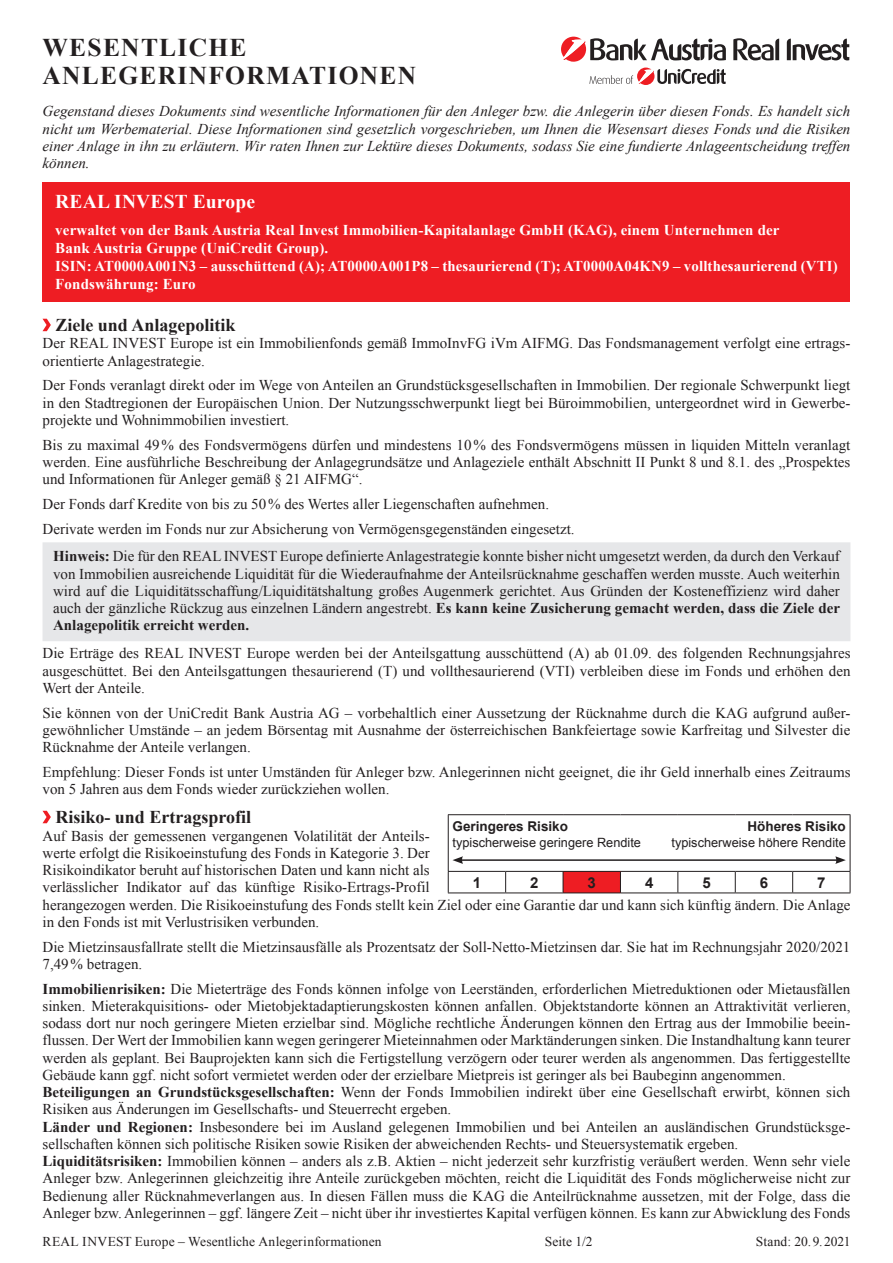
<style>
.page{position:relative;width:893px;height:1263px;background:#fff}
.page>*{position:absolute;margin:0;border:0;box-sizing:border-box;transform-origin:0 0}
.t1{font:700 25.5px/28.5px "Times New Roman";letter-spacing:.05em;color:#231f20}
.t2{font:700 19.5px "Times New Roman";letter-spacing:.01em;color:#fff}
.t3{font:700 18px "Times New Roman";color:#231f20}
.t4{font:15px/17.2px "Times New Roman";color:#231f20}
.t5{font:italic 15px/17.2px "Times New Roman";color:#231f20;text-align:justify}
.t6{font:700 15px/18px "Times New Roman";letter-spacing:.01em;color:#fff}
.t7{font:700 15px "Arial";color:#231f20}
.t8{font:13.5px "Times New Roman";letter-spacing:.005em;color:#231f20}
.t9{font:700 13.5px "Arial";color:#231f20}
.t10{font:12.75px "Arial";color:#231f20}
.s1{font-weight:700}
</style>
<div class="page">
<div style="left:43px;top:542px;width:807px;height:99px;background:#e6e7e9"></div>
<svg style="left:43px;top:319px;width:8px;height:12px"></svg>
<svg style="left:43px;top:811px;width:8px;height:12px"></svg>
<div style="left:43px;top:182px;width:807px;height:119px;background:#ee1d23"></div>
<div style="left:563px;top:871px;width:57px;height:22px;background:#ee1d23"></div>
<hr style="left:448px;top:814px;width:58px;height:1px;background:#231f20">
<hr style="left:448px;top:815px;width:1px;height:56px;background:#231f20">
<hr style="left:506px;top:814px;width:57px;height:1px;background:#231f20">
<hr style="left:563px;top:814px;width:57px;height:1px;background:#231f20">
<hr style="left:620px;top:814px;width:58px;height:1px;background:#231f20">
<hr style="left:678px;top:814px;width:57px;height:1px;background:#231f20">
<hr style="left:735px;top:814px;width:58px;height:1px;background:#231f20">
<hr style="left:793px;top:814px;width:57px;height:1px;background:#231f20">
<hr style="left:850px;top:815px;width:1px;height:56px;background:#231f20">
<hr style="left:448px;top:871px;width:58px;height:1px;background:#231f20">
<svg style="left:448px;top:872px;width:1px;height:20px"></svg>
<hr style="left:506px;top:871px;width:57px;height:1px;background:#231f20">
<svg style="left:505px;top:872px;width:1px;height:20px"></svg>
<hr style="left:563px;top:871px;width:57px;height:1px;background:#231f20">
<svg style="left:563px;top:872px;width:1px;height:20px"></svg>
<hr style="left:620px;top:871px;width:58px;height:1px;background:#231f20">
<svg style="left:620px;top:872px;width:1px;height:20px"></svg>
<hr style="left:678px;top:871px;width:57px;height:1px;background:#231f20">
<svg style="left:677px;top:872px;width:1px;height:20px"></svg>
<hr style="left:735px;top:871px;width:58px;height:1px;background:#231f20">
<svg style="left:735px;top:872px;width:1px;height:20px"></svg>
<hr style="left:793px;top:871px;width:57px;height:1px;background:#231f20">
<svg style="left:792px;top:872px;width:1px;height:20px"></svg>
<svg style="left:850px;top:872px;width:1px;height:20px"></svg>
<hr style="left:448px;top:892px;width:58px;height:1px;background:#231f20">
<hr style="left:506px;top:892px;width:57px;height:1px;background:#231f20">
<hr style="left:563px;top:892px;width:57px;height:1px;background:#231f20">
<hr style="left:620px;top:892px;width:58px;height:1px;background:#231f20">
<hr style="left:678px;top:892px;width:57px;height:1px;background:#231f20">
<hr style="left:735px;top:892px;width:58px;height:1px;background:#231f20">
<hr style="left:793px;top:892px;width:57px;height:1px;background:#231f20">
<hr style="left:461px;top:859px;width:377px;height:2px;background:#231f20">
<svg style="left:452px;top:856px;width:11px;height:8px"></svg>
<svg style="left:835px;top:856px;width:11px;height:8px"></svg>
<svg style="left:733px;top:38px;width:46px;height:22px"></svg>
<svg style="left:787px;top:39px;width:62px;height:21px"></svg>
<svg style="left:561px;top:37px;width:165px;height:25px"></svg>
<svg style="left:589px;top:68px;width:137px;height:17px"></svg>
<h1 class="t1" style="left:43px;top:32px;width:375px">WESENTLICHE<br>ANLEGERINFORMATIONEN</h1>
<p class="t5" style="left:43px;top:102px;width:809px">Gegenstand dieses Dokuments sind wesentliche Informationen für den Anleger bzw. die Anlegerin über diesen Fonds. Es handelt sich nicht um Werbematerial. Diese Informationen sind gesetzlich vorgeschrieben, um Ihnen die Wesensart dieses Fonds und die Risiken einer Anlage in ihn zu erläutern. Wir raten Ihnen zur Lektüre dieses Dokuments, sodass Sie eine fundierte Anlageentscheidung treffen können.</p>
<h2 class="t2" style="left:55px;top:188px;width:201px">REAL INVEST Europe</h2>
<p class="t6" style="left:55px;top:220px;width:784px">verwaltet von der Bank Austria Real Invest Immobilien-Kapitalanlage GmbH (KAG), einem Unternehmen der<br>Bank Austria Gruppe (UniCredit Group).<br>ISIN: AT0000A001N3 – ausschüttend (A); AT0000A001P8 – thesaurierend (T); AT0000A04KN9 – vollthesaurierend (VTI)<br>Fondswährung: Euro</p>
<p class="t3" style="left:55px;top:313px;width:182px">Ziele und Anlagepolitik</p>
<p class="t4" style="left:43px;top:335px;width:809px">Der REAL INVEST Europe ist ein Immobilienfonds gemäß ImmoInvFG iVm AIFMG. Das Fondsmanagement verfolgt eine ertrags&shy;orientierte Anlagestrategie.</p>
<p class="t4" style="left:43px;top:377px;width:809px;text-align:justify">Der Fonds veranlagt direkt oder im Wege von Anteilen an Grundstücksgesellschaften in Immobilien. Der regionale Schwerpunkt liegt in den Stadtregionen der Europäischen Union. Der Nutzungsschwerpunkt liegt bei Büroimmobilien, untergeordnet wird in Gewerbe&shy;projekte und Wohnimmobilien investiert.</p>
<p class="t4" style="left:43px;top:436px;width:809px;text-align:justify">Bis zu maximal 49% des Fondsvermögens dürfen und mindestens 10% des Fondsvermögens müssen in liquiden Mitteln veranlagt werden. Eine ausführliche Beschreibung der Anlagegrundsätze und Anlageziele enthält Abschnitt II Punkt 8 und 8.1. des „Prospektes und Informationen für Anleger gemäß § 21 AIFMG“.</p>
<p class="t4" style="left:43px;top:491px;width:534px;line-height:24.8px">Der Fonds darf Kredite von bis zu 50% des Wertes aller Liegenschaften aufnehmen.<br>Derivate werden im Fonds nur zur Absicherung von Vermögensgegenständen eingesetzt.</p>
<p class="t4" style="left:53px;top:548px;width:788px;text-align:justify"><span class="s1">Hinweis:</span> Die für den REAL INVEST Europe definierte Anlagestrategie konnte bisher nicht umgesetzt werden, da durch den Verkauf von Immobilien ausreichende Liquidität für die Wiederaufnahme der Anteilsrücknahme geschaffen werden musste. Auch weiterhin wird auf die Liquiditätsschaffung/Liquiditätshaltung großes Augenmerk gerichtet. Aus Gründen der Kosteneffizienz wird daher auch der gänzliche Rückzug aus einzelnen Ländern angestrebt. <span class="s1">Es kann keine Zusicherung gemacht werden, dass die Ziele der Anlagepolitik erreicht werden.</span></p>
<p class="t4" style="left:43px;top:644px;width:809px;text-align:justify">Die Erträge des REAL INVEST Europe werden bei der Anteilsgattung ausschüttend (A) ab 01.09. des folgenden Rechnungsjahres ausgeschüttet. Bei den Anteilsgattungen thesaurierend (T) und vollthesaurierend (VTI) verbleiben diese im Fonds und erhöhen den Wert der Anteile.</p>
<p class="t4" style="left:43px;top:704px;width:809px;text-align:justify">Sie können von der UniCredit Bank Austria AG – vorbehaltlich einer Aussetzung der Rücknahme durch die KAG aufgrund außer&shy;gewöhnlicher Umstände – an jedem Börsentag mit Ausnahme der österreichischen Bankfeiertage sowie Karfreitag und Silvester die Rücknahme der Anteile verlangen.</p>
<p class="t4" style="left:43px;top:763px;width:809px">Empfehlung: Dieser Fonds ist unter Umständen für Anleger bzw. Anlegerinnen nicht geeignet, die ihr Geld innerhalb eines Zeitraums von 5 Jahren aus dem Fonds wieder zurückziehen wollen.</p>
<p class="t3" style="left:55px;top:805px;width:197px">Risiko- und Ertragsprofil</p>
<p class="t4" style="left:43px;top:827px;width:809px">Auf Basis der gemessenen vergangenen Volatilität der Anteils-<br>werte erfolgt die Risikoeinstufung des Fonds in Kategorie 3. Der<br>Risikoindikator beruht auf historischen Daten und kann nicht als<br>verlässlicher Indikator auf das künftige Risiko-Ertrags-Profil<br>herangezogen werden. Die Risikoeinstufung des Fonds stellt kein Ziel oder eine Garantie dar und kann sich künftig ändern. Die Anlage in den Fonds ist mit Verlustrisiken verbunden.</p>
<p class="t4" style="left:43px;top:938px;width:809px">Die Mietzinsausfallrate stellt die Mietzinsausfälle als Prozentsatz der Soll-Netto-Mietzinsen dar. Sie hat im Rechnungsjahr 2020/2021<br>7,49% betragen.</p>
<p class="t4" style="left:43px;top:980px;width:809px"><span class="s1">Immobilienrisiken:</span> Die Mieterträge des Fonds können infolge von Leerständen, erforderlichen Mietreduktionen oder Mietausfällen sinken. Mieterakquisitions- oder Mietobjektadaptierungskosten können anfallen. Objektstandorte können an Attraktivität verlieren, sodass dort nur noch geringere Mieten erzielbar sind. Mögliche rechtliche Änderungen können den Ertrag aus der Immobilie beein&shy;flussen. Der Wert der Immobilien kann wegen geringerer Mieteinnahmen oder Marktänderungen sinken. Die Instandhaltung kann teurer werden als geplant. Bei Bauprojekten kann sich die Fertigstellung verzögern oder teurer werden als angenommen. Das fertiggestellte Gebäude kann ggf. nicht sofort vermietet werden oder der erzielbare Mietpreis ist geringer als bei Baubeginn angenommen.<br><span class="s1">Beteiligungen an Grundstücksgesellschaften:</span> Wenn der Fonds Immobilien indirekt über eine Gesellschaft erwirbt, können sich Risiken aus Änderungen im Gesellschafts- und Steuerrecht ergeben.<br><span class="s1">Länder und Regionen:</span> Insbesondere bei im Ausland gelegenen Immobilien und bei Anteilen an ausländischen Grundstücksge&shy;sellschaften können sich politische Risiken sowie Risiken der abweichenden Rechts- und Steuersystematik ergeben.<br><span class="s1">Liquiditätsrisiken:</span> Immobilien können – anders als z.B. Aktien – nicht jederzeit sehr kurzfristig veräußert werden. Wenn sehr viele Anleger bzw. Anlegerinnen gleichzeitig ihre Anteile zurückgeben möchten, reicht die Liquidität des Fonds möglicherweise nicht zur Bedienung aller Rücknahmeverlangen aus. In diesen Fällen muss die KAG die Anteilrücknahme aussetzen, mit der Folge, dass die Anleger bzw. Anlegerinnen – ggf. längere Zeit – nicht über ihr investiertes Kapital verfügen können. Es kann zur Abwicklung des Fonds</p>
<p class="t9" style="left:452px;top:817px;width:117px">Geringeres Risiko</p>
<p class="t9" style="left:747px;top:817px;width:100px">Höheres Risiko</p>
<p class="t10" style="left:452px;top:835px;width:190px">typischerweise geringere Rendite</p>
<p class="t10" style="left:671px;top:835px;width:176px">typischerweise höhere Rendite</p>
<p class="t7" style="left:473px;top:872px;width:10px">1</p>
<p class="t7" style="left:530px;top:872px;width:10px">2</p>
<p class="t7" style="left:588px;top:872px;width:10px">3</p>
<p class="t7" style="left:645px;top:872px;width:10px">4</p>
<p class="t7" style="left:702px;top:872px;width:10px">5</p>
<p class="t7" style="left:760px;top:872px;width:10px">6</p>
<p class="t7" style="left:817px;top:872px;width:10px">7</p>
<p class="t8" style="left:43px;top:1232px;width:341px">REAL INVEST Europe – Wesentliche Anlegerinformationen</p>
<p class="t8" style="left:545px;top:1232px;width:49px">Seite 1/2</p>
<p class="t8" style="left:756px;top:1232px;width:96px">Stand: 20.9. 2021</p>
</div>
